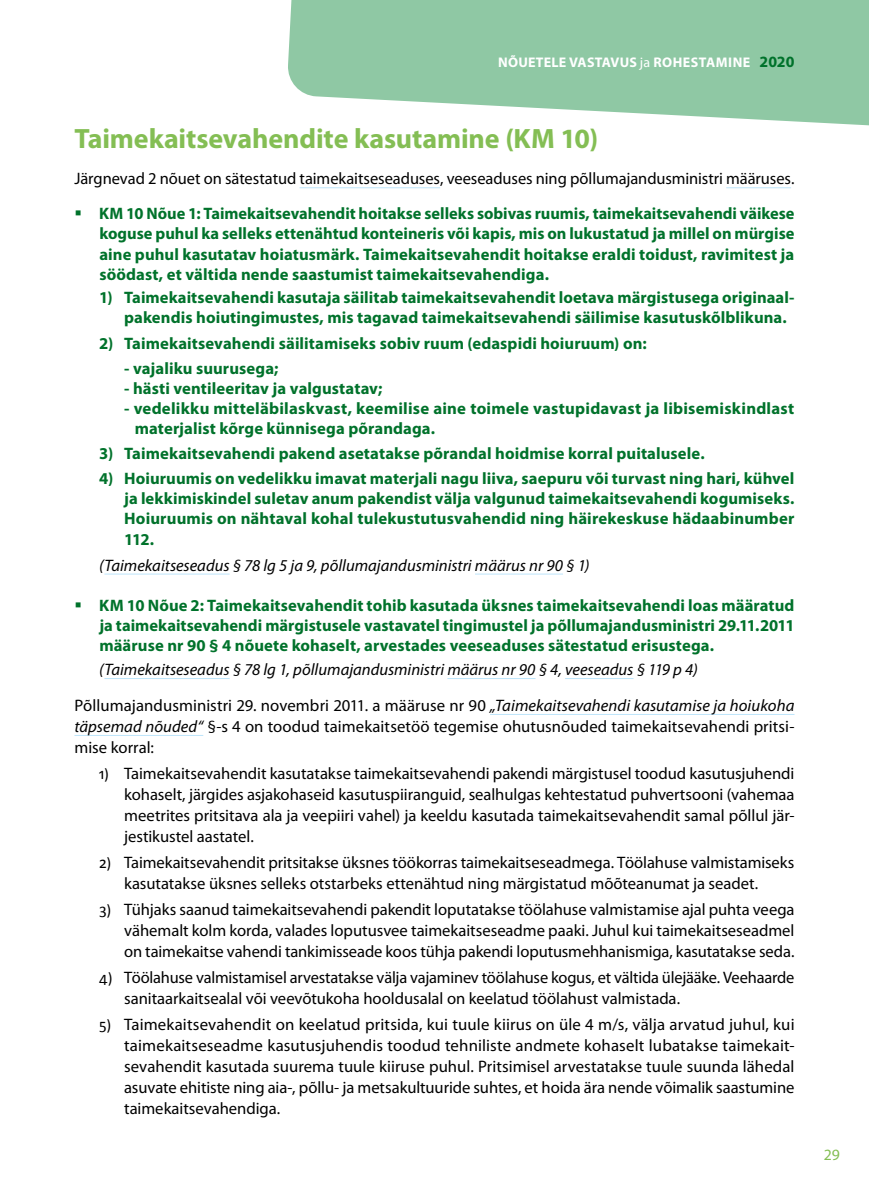
<style>
.page{position:relative;width:869px;height:1191px;background:#fff}
.page>*{position:absolute;margin:0;border:0;box-sizing:border-box;transform-origin:0 0}
.t1{font:700 28px "Myriad Pro";letter-spacing:-.005em;color:#84be54}
.t2{font:16.62px/21px "Myriad Pro";letter-spacing:-.005em;color:#000}
.t3{font:700 16.62px/20.1px "Myriad Pro";letter-spacing:.005em;color:#00722b;text-align:justify}
.t4{font:italic 16.62px/35.9px "Myriad Pro";color:#000}
.t5{font:15.75px "Myriad Pro";color:#84be54}
.t6{font:700 14px "Myriad Pro";letter-spacing:.015em;color:#fff}
.s1{font-weight:400}
.s2{font-size:15.75px;color:#00722b}
.s3{font-style:normal}
.s4{font-style:italic}
.s5{font-family:"Calibri";font-size:15.75px}
</style>
<div class="page">
<svg style="left:288px;top:0;width:580px;height:126px;background:#9dcfaf"></svg>
<hr style="left:299px;top:187px;width:141px;height:1px;background:#bce4fa">
<hr style="left:725px;top:187px;width:65px;height:1px;background:#bce4fa">
<hr style="left:104px;top:573px;width:125px;height:1px;background:#bce4fa">
<hr style="left:475px;top:573px;width:87px;height:1px;background:#bce4fa">
<hr style="left:104px;top:678px;width:125px;height:1px;background:#bce4fa">
<hr style="left:447px;top:678px;width:88px;height:1px;background:#bce4fa">
<hr style="left:565px;top:678px;width:68px;height:1px;background:#bce4fa">
<hr style="left:490px;top:714px;width:304px;height:1px;background:#bce4fa">
<hr style="left:74px;top:735px;width:129px;height:1px;background:#bce4fa">
<p class="t6" style="left:498px;top:53px;width:297px">NÕUETELE VASTAVUS <span class="s1">ja</span> ROHESTAMINE <span class="s2">2020</span></p>
<h1 class="t1" style="left:74px;top:121px;width:525px">Taimekaitsevahendite kasutamine (KM 10)</h1>
<p class="t2" style="left:74px;top:168px;width:721px">Järgnevad 2 nõuet on sätestatud taimekaitseseaduses, veeseaduses ning põllumajandusministri määruses.</p>
<p class="t3" style="left:99px;top:203px;width:696px">KM 10 Nõue 1: Taimekaitsevahendit hoitakse selleks sobivas ruumis, taimekaitsevahendi väikese koguse puhul ka selleks ettenähtud konteineris või kapis, mis on lukustatud ja millel on mürgise aine puhul kasutatav hoiatusmärk. Taimekaitsevahendit hoitakse eraldi toidust, ravimitest ja söödast, et vältida nende saastumist taimekaitsevahendiga.</p>
<p class="t3" style="left:124px;top:287px;width:671px;text-indent:-25px">1) Taimekaitsevahendi kasutaja säilitab taimekaitsevahendit loetava märgistusega originaal&shy;pakendis hoiutingimustes, mis tagavad taimekaitsevahendi säilimise kasutuskõlblikuna.</p>
<p class="t3" style="left:99px;top:332px;width:548px">2) Taimekaitsevahendi säilitamiseks sobiv ruum (edaspidi hoiuruum) on:</p>
<p class="t3" style="left:124px;top:357px;width:156px">- vajaliku suurusega;</p>
<p class="t3" style="left:124px;top:377px;width:260px">- hästi ventileeritav ja valgustatav;</p>
<p class="t3" style="left:135px;top:398px;width:660px;text-indent:-11px">- vedelikku mitteläbilaskvast, keemilise aine toimele vastupidavast ja libisemiskindlast materjalist kõrge künnisega põrandaga.</p>
<p class="t3" style="left:99px;top:443px;width:606px">3) Taimekaitsevahendi pakend asetatakse põrandal hoidmise korral puitalusele.</p>
<p class="t3" style="left:124px;top:468px;width:671px;text-indent:-25px">4) Hoiuruumis on vedelikku imavat materjali nagu liiva, saepuru või turvast ning hari, kühvel ja lekkimiskindel suletav anum pakendist välja valgunud taimekaitsevahendi kogumiseks.<br>Hoiuruumis on nähtaval kohal tulekustutusvahendid ning häirekeskuse hädaabinumber 112.</p>
<p class="t4" style="left:99px;top:547px;width:491px">(Taimekaitseseadus § 78 lg 5 ja 9, põllumajandusministri määrus nr 90 § 1)</p>
<p class="t3" style="left:99px;top:594px;width:696px">KM 10 Nõue 2: Taimekaitsevahendit tohib kasutada üksnes taimekaitsevahendi loas määratud ja taimekaitsevahendi märgistusele vastavatel tingimustel ja põllumajandusministri 29.11.2011 määruse nr 90 § 4 nõuete kohaselt, arvestades veeseaduses sätestatud erisustega.</p>
<p class="t4" style="left:74px;top:651px;width:721px;text-indent:25px">(Taimekaitseseadus § 78 lg 1, põllumajandusministri määrus nr 90 § 4, veeseadus § 119 p 4)<br><span class="s3">Põllumajandusministri 29. novembri 2011. a määruse nr 90</span> „Taimekaitsevahendi kasutamise ja hoiukoha</p>
<p class="t2" style="left:74px;top:715px;width:721px"><span class="s4">täpsemad nõuded“</span> §-s 4 on toodud taimekaitsetöö tegemise ohutusnõuded taimekaitsevahendi pritsi&shy;mise korral:</p>
<p class="t2" style="left:124px;top:762px;width:671px;text-align:justify;text-indent:-25px"><span class="s5">1)</span> Taimekaitsevahendit kasutatakse taimekaitsevahendi pakendi märgistusel toodud kasutusjuhendi kohaselt, järgides asjakohaseid kasutuspiiranguid, sealhulgas kehtestatud puhvertsooni (vahemaa meetrites pritsitava ala ja veepiiri vahel) ja keeldu kasutada taimekaitsevahendit samal põllul jär&shy;jestikustel aastatel.</p>
<p class="t2" style="left:124px;top:851px;width:671px;text-indent:-25px"><span class="s5">2)</span> Taimekaitsevahendit pritsitakse üksnes töökorras taimekaitseseadmega. Töölahuse valmistamiseks kasutatakse üksnes selleks otstarbeks ettenähtud ning märgistatud mõõteanumat ja seadet.</p>
<p class="t2" style="left:124px;top:898px;width:671px;text-align:justify;text-indent:-25px"><span class="s5">3)</span> Tühjaks saanud taimekaitsevahendi pakendit loputatakse töölahuse valmistamise ajal puhta veega vähemalt kolm korda, valades loputusvee taimekaitseseadme paaki. Juhul kui taimekaitseseadmel on taimekaitse vahendi tankimisseade koos tühja pakendi loputusmehhanismiga, kasutatakse seda.</p>
<p class="t2" style="left:124px;top:966px;width:671px;text-indent:-25px"><span class="s5">4)</span> Töölahuse valmistamisel arvestatakse välja vajaminev töölahuse kogus, et vältida ülejääke. Veehaarde sanitaarkaitsealal või veevõtukoha hooldusalal on keelatud töölahust valmistada.</p>
<p class="t2" style="left:124px;top:1013px;width:671px;text-align:justify;text-indent:-25px"><span class="s5">5)</span> Taimekaitsevahendit on keelatud pritsida, kui tuule kiirus on üle 4 m/s, välja arvatud juhul, kui taimekaitseseadme kasutusjuhendis toodud tehniliste andmete kohaselt lubatakse taimekait&shy;sevahendit kasutada suurema tuule kiiruse puhul. Pritsimisel arvestatakse tuule suunda lähedal asuvate ehitiste ning aia-, põllu- ja metsakultuuride suhtes, et hoida ära nende võimalik saastumine taimekaitsevahendiga.</p>
<p class="t5" style="left:823px;top:1144px;width:18px">29</p>
</div>
